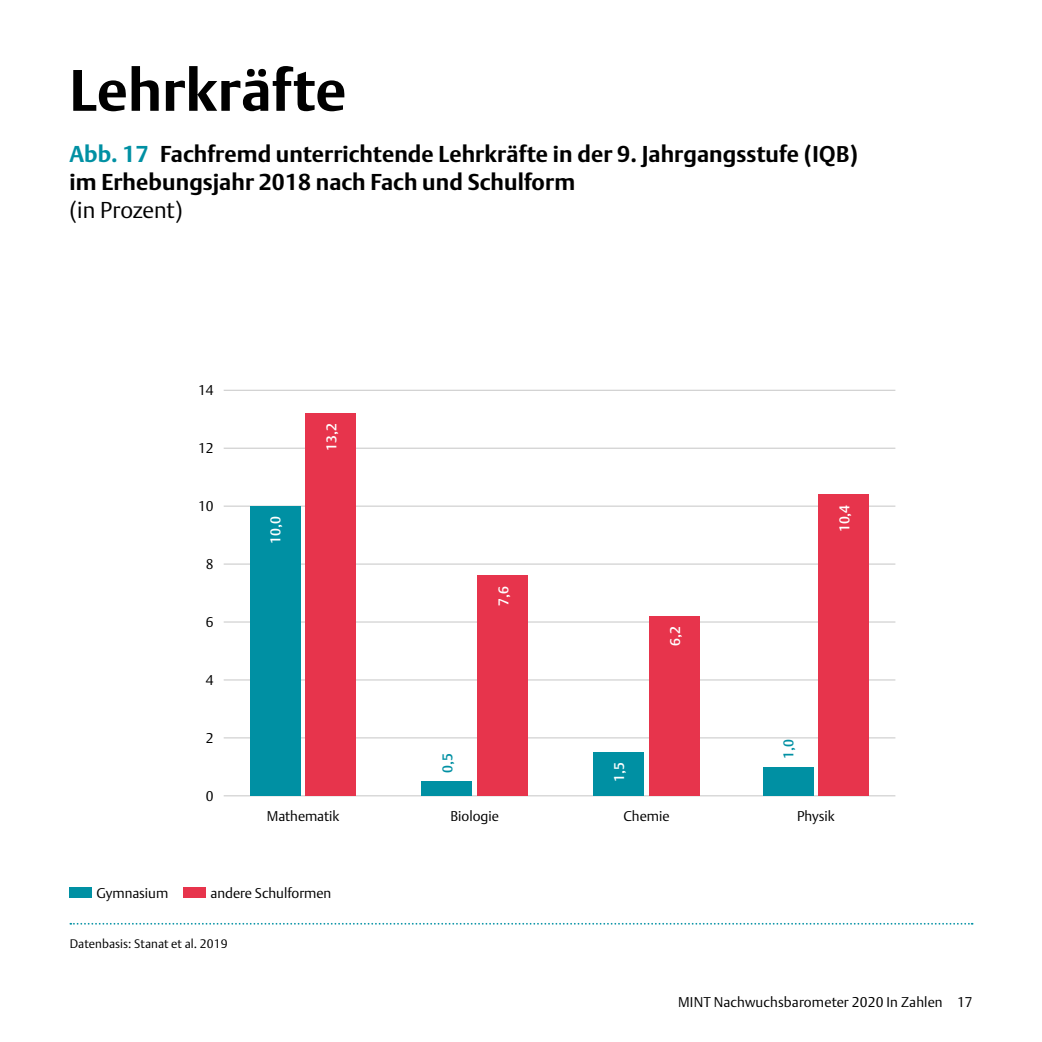
<style>
.page{position:relative;width:1042px;height:1042px;background:#fff}
.page>*{position:absolute;margin:0;border:0;box-sizing:border-box;transform-origin:0 0}
.t1{font:700 57.75px "DTL Argo T";letter-spacing:.005em;color:#000}
.t2{font:700 22.75px/28px "DTL Argo T";letter-spacing:.005em;color:#000}
.t3{font:300 22.75px "DTL Argo T";letter-spacing:-.005em;color:#000}
.t4{font:300 14px "DTL Argo T";color:#000}
.t5{font:500 14px "DTL Argo T";color:#fff}
.t6{font:500 14px "DTL Argo T";color:#0090a3}
.t7{font:300 12.25px "DTL Argo T";letter-spacing:.01em;color:#000}
.s1{color:#0090a3}
.s2{font-size:22.57px}
</style>
<div class="page">
<svg style="left:70px;top:923px;width:902px;height:1px"></svg>
<hr style="left:224px;top:795px;width:671px;height:1px;background:#c6c6c6">
<hr style="left:224px;top:448px;width:671px;height:1px;background:#c6c6c6">
<hr style="left:224px;top:390px;width:671px;height:1px;background:#c6c6c6">
<hr style="left:224px;top:506px;width:671px;height:1px;background:#c6c6c6">
<hr style="left:224px;top:679px;width:671px;height:1px;background:#c6c6c6">
<hr style="left:224px;top:564px;width:671px;height:1px;background:#c6c6c6">
<hr style="left:224px;top:622px;width:671px;height:1px;background:#c6c6c6">
<hr style="left:224px;top:737px;width:671px;height:1px;background:#c6c6c6">
<div style="left:305px;top:413px;width:51px;height:383px;background:#e7344c"></div>
<div style="left:250px;top:506px;width:51px;height:290px;background:#0090a3"></div>
<div style="left:477px;top:576px;width:51px;height:220px;background:#e7344c"></div>
<div style="left:421px;top:781px;width:51px;height:15px;background:#0090a3"></div>
<div style="left:649px;top:616px;width:51px;height:180px;background:#e7344c"></div>
<div style="left:593px;top:752px;width:51px;height:44px;background:#0090a3"></div>
<div style="left:818px;top:495px;width:51px;height:301px;background:#e7344c"></div>
<div style="left:763px;top:767px;width:50px;height:29px;background:#0090a3"></div>
<div style="left:183px;top:886px;width:22px;height:11px;background:#e7344c"></div>
<div style="left:69px;top:886px;width:23px;height:11px;background:#0090a3"></div>
<h1 class="t1" style="left:69px;top:56px;width:278px">Lehrkräfte</h1>
<p class="t2" style="left:69px;top:139px;width:790px"><span class="s1">Abb. 17</span> Fachfremd unterrichtende Lehrkräfte in der 9. Jahrgangsstufe (<span class="s2">IQB</span>) im Erhebungsjahr 2018 nach Fach und Schulform</p>
<p class="t3" style="left:69px;top:196px;width:115px">(in Prozent)</p>
<p class="t4" style="left:198px;top:382px;width:17px">14</p>
<p class="t4" style="left:198px;top:440px;width:17px">12</p>
<p class="t4" style="left:198px;top:498px;width:17px">10</p>
<p class="t4" style="left:206px;top:556px;width:9px">8</p>
<p class="t4" style="left:206px;top:614px;width:9px">6</p>
<p class="t4" style="left:206px;top:672px;width:9px">4</p>
<p class="t4" style="left:206px;top:730px;width:9px">2</p>
<p class="t4" style="left:206px;top:788px;width:9px">0</p>
<p class="t5" style="left:267px;top:544px;width:29px;rotate:-90deg">10,0</p>
<p class="t5" style="left:323px;top:451px;width:29px;rotate:-90deg">13,2</p>
<p class="t5" style="left:495px;top:605px;width:21px;rotate:-90deg">7,6</p>
<p class="t6" style="left:439px;top:772px;width:21px;rotate:-90deg">0,5</p>
<p class="t5" style="left:667px;top:646px;width:21px;rotate:-90deg">6,2</p>
<p class="t5" style="left:611px;top:782px;width:21px;rotate:-90deg">1,5</p>
<p class="t5" style="left:836px;top:532px;width:29px;rotate:-90deg">10,4</p>
<p class="t6" style="left:780px;top:759px;width:21px;rotate:-90deg">1,0</p>
<p class="t4" style="left:267px;top:808px;width:74px">Mathematik</p>
<p class="t4" style="left:450px;top:808px;width:50px">Biologie</p>
<p class="t4" style="left:623px;top:808px;width:48px">Chemie</p>
<p class="t4" style="left:797px;top:808px;width:39px">Physik</p>
<p class="t4" style="left:97px;top:884px;width:73px">Gymnasium</p>
<p class="t4" style="left:210px;top:884px;width:122px">andere Schulformen</p>
<p class="t7" style="left:70px;top:936px;width:159px">Datenbasis: Stanat et al. 2019</p>
<p class="t4" style="left:678px;top:994px;width:296px">MINT Nachwuchsbarometer 2020 In Zahlen 17</p>
</div>
